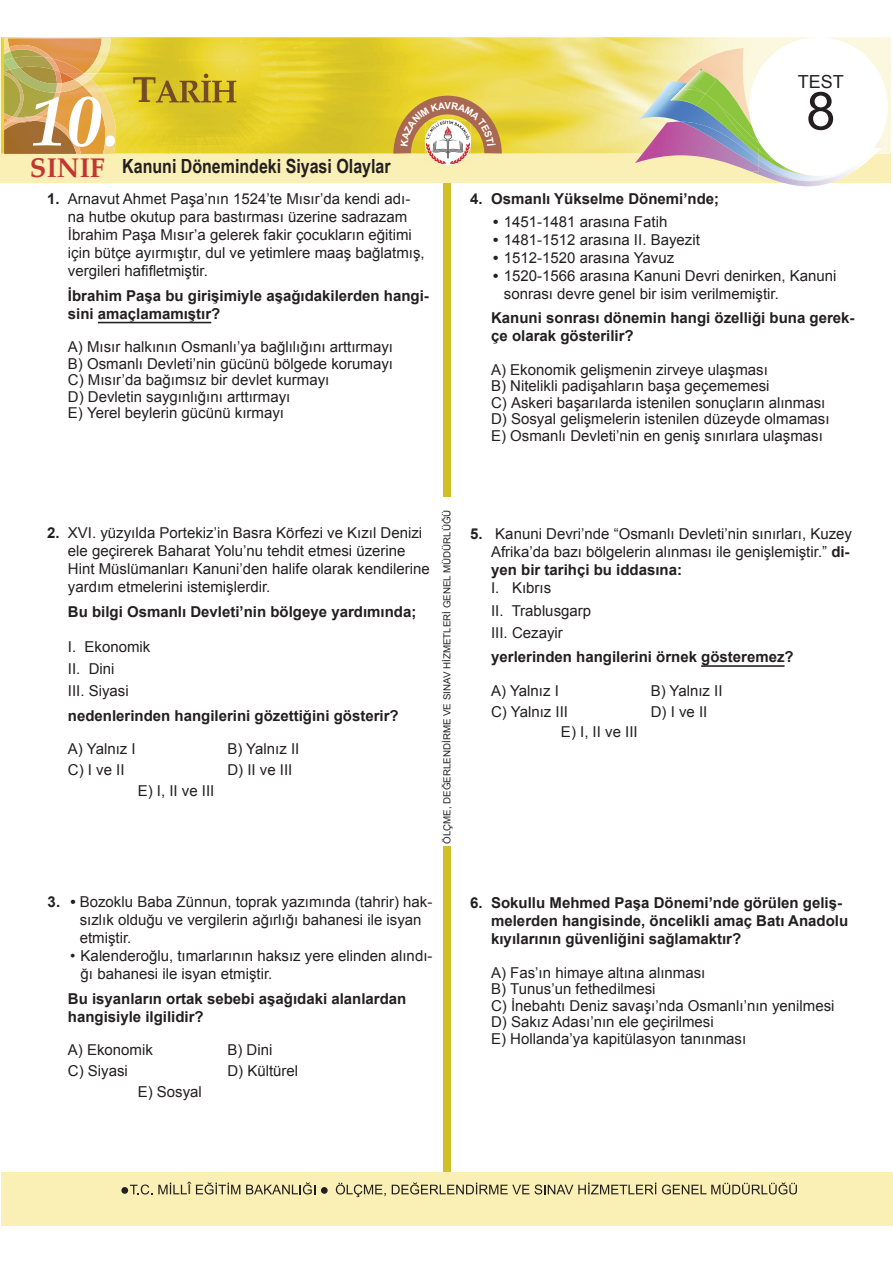
<style>
.page{position:relative;width:893px;height:1263px;background:#fff}
.page>*{position:absolute;margin:0;border:0;box-sizing:border-box;transform-origin:0 0}
.t1{font:italic 700 72px "Palatino";color:#fff}
.t2{font:52.5px "Arial";color:#231f20}
.t3{font:700 36px "Palatino Linotype";color:#744c24}
.t4{font:700 27px "Palatino";color:#c33531}
.t5{font:700 19.5px "Arial Narrow";color:#231f20}
.t6{font:18px "Arial";color:#231f20}
.MADDELİ2_REGULAR{font:15px/18px "Arial";color:#231f20}
.SORU_CÜMLESİ{font:700 15px/18px "Arial";color:#231f20}
.CEVAP_SERBEST{font:15px "Arial";color:#231f20}
.t7{font:13.5px "Arial";color:#231f20}
.t8{font:9.75px "Arial";color:#231f20}
.s1{font-weight:700}
</style>
<div class="page">
<div style="left:443px;top:846px;width:8px;height:349px;background:#d1bf28"></div>
<div style="left:443px;top:148px;width:8px;height:348px;background:#d1bf28"></div>
<img style="left:1px;top:37px;width:890px;height:117px">
<div style="left:1px;top:1172px;width:891px;height:54px;background:#faf0b5"></div>
<svg style="left:130px;top:1184px;width:22px;height:10px"></svg>
<svg style="left:158px;top:1182px;width:29px;height:12px"></svg>
<svg style="left:196px;top:1182px;width:44px;height:12px"></svg>
<svg style="left:246px;top:1182px;width:69px;height:12px"></svg>
<svg style="left:336px;top:1183px;width:50px;height:14px"></svg>
<svg style="left:392px;top:1182px;width:137px;height:12px"></svg>
<svg style="left:535px;top:1182px;width:121px;height:12px"></svg>
<svg style="left:662px;top:1182px;width:135px;height:12px"></svg>
<div style="left:121px;top:1187px;width:7px;height:7px;background:#231f20;border-radius:50%"></div>
<div style="left:321px;top:1187px;width:7px;height:7px;background:#231f20;border-radius:50%"></div>
<img style="left:60px;top:92px;width:22px;height:62px">
<img style="left:82px;top:79px;width:34px;height:75px">
<img style="left:4px;top:38px;width:107px;height:41px">
<img style="left:61px;top:79px;width:21px;height:13px">
<img style="left:74px;top:73px;width:17px;height:12px">
<img style="left:4px;top:125px;width:29px;height:29px">
<img style="left:4px;top:125px;width:16px;height:5px">
<img style="left:33px;top:117px;width:48px;height:37px">
<img style="left:20px;top:56px;width:34px;height:12px">
<img style="left:13px;top:68px;width:43px;height:24px">
<img style="left:13px;top:58px;width:7px;height:12px">
<img style="left:23px;top:92px;width:37px;height:28px">
<img style="left:9px;top:45px;width:43px;height:13px">
<img style="left:54px;top:70px;width:7px;height:14px">
<img style="left:44px;top:57px;width:16px;height:15px">
<svg style="left:4px;top:47px;width:9px;height:25px"></svg>
<svg style="left:56px;top:83px;width:5px;height:10px"></svg>
<img style="left:33px;top:116px;width:9px;height:6px">
<img style="left:4px;top:72px;width:19px;height:44px">
<svg style="left:4px;top:116px;width:29px;height:9px"></svg>
<svg style="left:156px;top:74px;width:80px;height:28px;background:#bba126"></svg>
<div style="left:1px;top:154px;width:890px;height:28px;background:#faf0b5"></div>
<img style="left:677px;top:48px;width:86px;height:33px">
<img style="left:751px;top:148px;width:131px;height:38px">
<img style="left:635px;top:148px;width:123px;height:25px">
<img style="left:639px;top:81px;width:241px;height:67px">
<img style="left:667px;top:82px;width:20px;height:14px">
<img style="left:758px;top:148px;width:121px;height:33px">
<img style="left:728px;top:148px;width:30px;height:18px">
<img style="left:716px;top:73px;width:41px;height:21px">
<img style="left:758px;top:154px;width:76px;height:21px">
<img style="left:670px;top:94px;width:80px;height:54px">
<img style="left:857px;top:149px;width:17px;height:16px">
<svg style="left:705px;top:94px;width:10px;height:8px"></svg>
<svg style="left:750px;top:148px;width:17px;height:6px"></svg>
<img style="left:715px;top:102px;width:47px;height:46px">
<img style="left:687px;top:70px;width:29px;height:24px">
<img style="left:670px;top:89px;width:35px;height:17px">
<img style="left:681px;top:84px;width:24px;height:10px">
<div style="left:749px;top:37px;width:139px;height:139px;background:#fff;border-radius:50%"></div>
<img style="left:428px;top:154px;width:40px;height:10px">
<hr style="left:98px;top:322px;width:113px;height:1px;background:#231f20">
<hr style="left:701px;top:665px;width:84px;height:2px;background:#231f20">
<svg style="left:393px;top:96px;width:109px;height:58px;background:#caa664"></svg>
<h3 class="t3" style="left:132px;top:65px;width:26px">T</h3>
<h1 class="t1" style="left:30px;top:61px;width:91px">10.</h1>
<h3 class="t4" style="left:30px;top:145px;width:77px">SINIF</h3>
<h3 class="t5" style="left:122px;top:151px;width:270px">Kanuni Dönemindeki Siyasi Olaylar</h3>
<p class="MADDELİ2_REGULAR" style="left:68px;top:190px;width:358px;text-indent:-21px"><span class="s1">1.</span> Arnavut Ahmet Paşa’nın 1524’te Mısır’da kendi adı&shy;na hutbe okutup para bastırması üzerine sadrazam İbrahim Paşa Mısır’a gelerek fakir çocukların eğitimi için bütçe ayırmıştır, dul ve yetimlere maaş bağlatmış, vergileri hafifletmiştir.</p>
<p class="SORU_CÜMLESİ" style="left:68px;top:287px;width:362px">İbrahim Paşa bu girişimiyle aşağıdakilerden hangi&shy;sini amaçlamamıştır?</p>
<p class="MADDELİ2_REGULAR" style="left:68px;top:338px;width:327px">A) Mısır halkının Osmanlı’ya bağlılığını arttırmayı</p>
<p class="MADDELİ2_REGULAR" style="left:68px;top:355px;width:327px">B) Osmanlı Devleti’nin gücünü bölgede korumayı</p>
<p class="MADDELİ2_REGULAR" style="left:68px;top:371px;width:263px">C) Mısır’da bağımsız bir devlet kurmayı</p>
<p class="MADDELİ2_REGULAR" style="left:68px;top:388px;width:224px">D) Devletin saygınlığını arttırmayı</p>
<p class="MADDELİ2_REGULAR" style="left:68px;top:404px;width:218px">E) Yerel beylerin gücünü kırmayı</p>
<p class="t6" style="left:798px;top:69px;width:48px">TEST</p>
<h2 class="t2" style="left:806px;top:77px;width:31px">8</h2>
<p class="SORU_CÜMLESİ" style="left:470px;top:191px;width:250px">4. Osmanlı Yükselme Dönemi’nde;</p>
<p class="MADDELİ2_REGULAR" style="left:493px;top:213px;width:176px"><span class="s1">•</span> 1451-1481 arasına Fatih</p>
<p class="MADDELİ2_REGULAR" style="left:493px;top:231px;width:208px"><span class="s1">•</span> 1481-1512 arasına II. Bayezit</p>
<p class="MADDELİ2_REGULAR" style="left:493px;top:249px;width:183px"><span class="s1">•</span> 1512-1520 arasına Yavuz</p>
<p class="MADDELİ2_REGULAR" style="left:504px;top:267px;width:334px;text-indent:-11px"><span class="s1">•</span> 1520-1566 arasına Kanuni Devri denirken, Kanuni sonrası devre genel bir isim verilmemiştir.</p>
<p class="SORU_CÜMLESİ" style="left:491px;top:309px;width:365px">Kanuni sonrası dönemin hangi özelliği buna gerek&shy;çe olarak gösterilir?</p>
<p class="MADDELİ2_REGULAR" style="left:491px;top:360px;width:278px">A) Ekonomik gelişmenin zirveye ulaşması</p>
<p class="MADDELİ2_REGULAR" style="left:491px;top:377px;width:280px">B) Nitelikli padişahların başa geçememesi</p>
<p class="MADDELİ2_REGULAR" style="left:491px;top:393px;width:336px">C) Askeri başarılarda istenilen sonuçların alınması</p>
<p class="MADDELİ2_REGULAR" style="left:491px;top:410px;width:340px">D) Sosyal gelişmelerin istenilen düzeyde olmaması</p>
<p class="MADDELİ2_REGULAR" style="left:491px;top:426px;width:333px">E) Osmanlı Devleti’nin en geniş sınırlara ulaşması</p>
<p class="MADDELİ2_REGULAR" style="left:68px;top:524px;width:363px;text-indent:-21px"><span class="s1">2.</span> XVI. yüzyılda Portekiz’in Basra Körfezi ve Kızıl Denizi ele geçirerek Baharat Yolu’nu tehdit etmesi üzerine Hint Müslümanları Kanuni’den halife olarak kendilerine yardım etmelerini istemişlerdir.</p>
<p class="SORU_CÜMLESİ" style="left:68px;top:603px;width:350px">Bu bilgi Osmanlı Devleti’nin bölgeye yardımında;</p>
<p class="MADDELİ2_REGULAR" style="left:68px;top:638px;width:84px">I. Ekonomik</p>
<p class="MADDELİ2_REGULAR" style="left:68px;top:660px;width:48px">II. Dini</p>
<p class="MADDELİ2_REGULAR" style="left:68px;top:682px;width:62px">III. Siyasi</p>
<p class="SORU_CÜMLESİ" style="left:68px;top:707px;width:332px">nedenlerinden hangilerini gözettiğini gösterir?</p>
<p class="CEVAP_SERBEST" style="left:68px;top:739px;width:69px">A) Yalnız I</p>
<p class="CEVAP_SERBEST" style="left:227px;top:739px;width:73px">B) Yalnız II</p>
<p class="CEVAP_SERBEST" style="left:68px;top:760px;width:58px">C) I ve II</p>
<p class="CEVAP_SERBEST" style="left:227px;top:760px;width:67px">D) II ve III</p>
<p class="CEVAP_SERBEST" style="left:138px;top:781px;width:78px">E) I, II ve III</p>
<p class="t8" style="left:441px;top:844px;width:336px;rotate:-90deg">ÖLÇME, DEĞERLENDİRME VE SINAV HİZMETLERİ GENEL MÜDÜRLÜĞÜ</p>
<p class="MADDELİ2_REGULAR" style="left:491px;top:525px;width:362px;text-indent:-21px"><span class="s1">5.</span> Kanuni Devri’nde “Osmanlı Devleti’nin sınırları, Kuzey<br>Afrika’da bazı bölgelerin alınması ile genişlemiştir.” <span class="s1">di&shy;yen bir tarihçi bu iddasına:</span></p>
<p class="MADDELİ2_REGULAR" style="left:491px;top:579px;width:62px">I. Kıbrıs</p>
<p class="MADDELİ2_REGULAR" style="left:491px;top:601px;width:102px">II. Trablusgarp</p>
<p class="MADDELİ2_REGULAR" style="left:491px;top:624px;width:73px">III. Cezayir</p>
<p class="SORU_CÜMLESİ" style="left:491px;top:648px;width:304px">yerlerinden hangilerini örnek gösteremez?</p>
<p class="CEVAP_SERBEST" style="left:491px;top:681px;width:69px">A) Yalnız I</p>
<p class="CEVAP_SERBEST" style="left:651px;top:681px;width:73px">B) Yalnız II</p>
<p class="CEVAP_SERBEST" style="left:491px;top:701px;width:78px">C) Yalnız III</p>
<p class="CEVAP_SERBEST" style="left:651px;top:701px;width:58px">D) I ve II</p>
<p class="CEVAP_SERBEST" style="left:561px;top:722px;width:78px">E) I, II ve III</p>
<p class="MADDELİ2_REGULAR" style="left:80px;top:893px;width:354px;text-indent:-32px"><span class="s1">3. •</span> Bozoklu Baba Zünnun, toprak yazımında (tahrir) hak&shy;sızlık olduğu ve vergilerin ağırlığı bahanesi ile isyan etmiştir.</p>
<p class="MADDELİ2_REGULAR" style="left:81px;top:947px;width:353px;text-indent:-11px">• Kalenderoğlu, tımarlarının haksız yere elinden alındı&shy;ğı bahanesi ile isyan etmiştir.</p>
<p class="SORU_CÜMLESİ" style="left:68px;top:990px;width:340px">Bu isyanların ortak sebebi aşağıdaki alanlardan hangisiyle ilgilidir?</p>
<p class="CEVAP_SERBEST" style="left:68px;top:1040px;width:87px">A) Ekonomik</p>
<p class="CEVAP_SERBEST" style="left:227px;top:1040px;width:46px">B) Dini</p>
<p class="CEVAP_SERBEST" style="left:68px;top:1061px;width:62px">C) Siyasi</p>
<p class="CEVAP_SERBEST" style="left:227px;top:1061px;width:72px">D) Kültürel</p>
<p class="CEVAP_SERBEST" style="left:138px;top:1081px;width:66px">E) Sosyal</p>
<p class="SORU_CÜMLESİ" style="left:491px;top:894px;width:359px;text-indent:-21px">6. Sokullu Mehmed Paşa Dönemi’nde görülen geliş&shy;melerden hangisinde, öncelikli amaç Batı Anadolu kıyılarının güvenliğini sağlamaktır?</p>
<p class="MADDELİ2_REGULAR" style="left:491px;top:964px;width:216px">A) Fas’ın himaye altına alınması</p>
<p class="MADDELİ2_REGULAR" style="left:491px;top:980px;width:166px">B) Tunus’un fethedilmesi</p>
<p class="MADDELİ2_REGULAR" style="left:491px;top:997px;width:345px">C) İnebahtı Deniz savaşı’nda Osmanlı’nın yenilmesi</p>
<p class="MADDELİ2_REGULAR" style="left:491px;top:1013px;width:224px">D) Sakız Adası’nın ele geçirilmesi</p>
<p class="MADDELİ2_REGULAR" style="left:491px;top:1030px;width:257px">E) Hollanda’ya kapitülasyon tanınması</p>
<p class="t7" style="left:187px;top:1181px;width:5px">Î</p>
</div>
